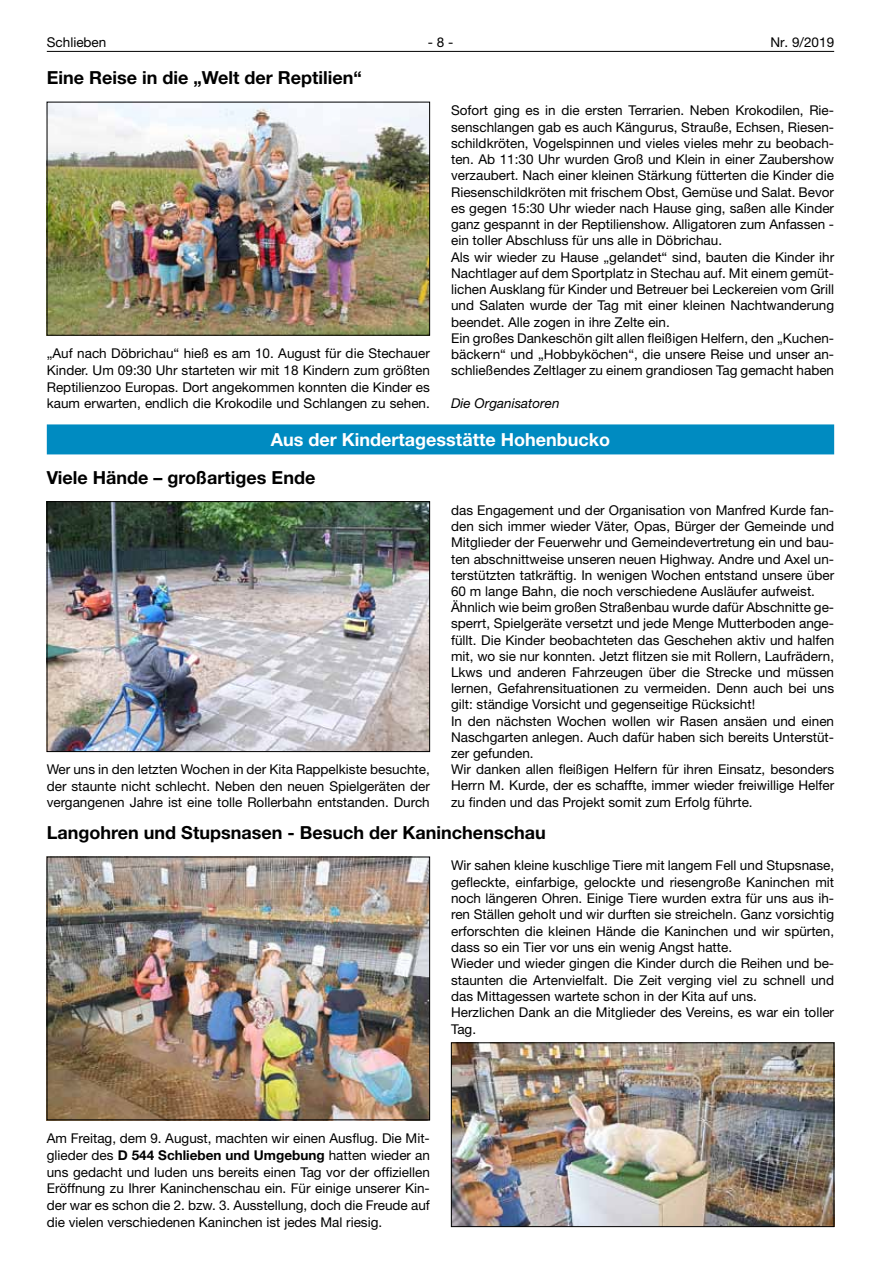
<style>
.page{position:relative;width:881px;height:1263px;background:#fff}
.page>*{position:absolute;margin:0;border:0;box-sizing:border-box;transform-origin:0 0}
.t1{font:700 18px "Helvetica Neue LT";color:#000}
.t2{font:700 18px "Helvetica Neue LT";color:#fff}
.t3{font:13.5px/16.2px "Helvetica Neue LT";color:#000;text-align:justify}
.t4{font:italic 13.5px "Helvetica Neue LT";color:#000}
.s1{font-weight:700}
</style>
<div class="page">
<hr style="left:47px;top:51px;width:786px;height:1px;background:#000">
<img style="left:49px;top:104px;width:378px;height:229px">
<div style="left:47px;top:424px;width:786px;height:30px;background:#008bc1"></div>
<img style="left:49px;top:503px;width:378px;height:247px">
<div style="left:47px;top:501px;width:382px;height:251px;border:1px solid #000"></div>
<img style="left:49px;top:859px;width:378px;height:259px">
<div style="left:47px;top:857px;width:382px;height:263px;border:1px solid #000"></div>
<img style="left:453px;top:1044px;width:378px;height:181px">
<div style="left:451px;top:1042px;width:382px;height:185px;border:1px solid #000"></div>
<p class="t3" style="left:47px;top:34px;width:61px">Schlieben</p>
<p class="t3" style="left:427px;top:34px;width:27px">- 8 -</p>
<p class="t3" style="left:770px;top:34px;width:65px">Nr. 9/2019</p>
<h1 class="t1" style="left:47px;top:67px;width:316px">Eine Reise in die „Welt der Reptilien“</h1>
<p class="t3" style="left:451px;top:102px;width:384px;text-align:left">Sofort ging es in die ersten Terrarien. Neben Krokodilen, Rie&shy;senschlangen gab es auch Kängurus, Strauße, Echsen, Riesen&shy;schildkröten, Vogelspinnen und vieles vieles mehr zu beobach&shy;ten. Ab 11:30 Uhr wurden Groß und Klein in einer Zaubershow verzaubert. Nach einer kleinen Stärkung fütterten die Kinder die Riesenschildkröten mit frischem Obst, Gemüse und Salat. Bevor es gegen 15:30 Uhr wieder nach Hause ging, saßen alle Kinder ganz gespannt in der Reptilienshow. Alligatoren zum Anfassen - ein toller Abschluss für uns alle in Döbrichau.<br>Als wir wieder zu Hause „gelandet“ sind, bauten die Kinder ihr Nachtlager auf dem Sportplatz in Stechau auf. Mit einem gemüt&shy;lichen Ausklang für Kinder und Betreuer bei Leckereien vom Grill und Salaten wurde der Tag mit einer kleinen Nachtwanderung beendet. Alle zogen in ihre Zelte ein.<br>Ein großes Dankeschön gilt allen fleißigen Helfern, den „Kuchen&shy;bäckern“ und „Hobbyköchen“, die unsere Reise und unser an&shy;schließendes Zeltlager zu einem grandiosen Tag gemacht haben</p>
<p class="t4" style="left:451px;top:395px;width:110px">Die Organisatoren</p>
<h1 class="t2" style="left:271px;top:428px;width:341px">Aus der Kindertagesstätte Hohenbucko</h1>
<h1 class="t1" style="left:47px;top:466px;width:270px">Viele Hände – großartiges Ende</h1>
<p class="t3" style="left:47px;top:345px;width:384px;line-height:16.6px">„Auf nach Döbrichau“ hieß es am 10. August für die Stechauer Kinder. Um 09:30 Uhr starteten wir mit 18 Kindern zum größten Reptilienzoo Europas. Dort angekommen konnten die Kinder es kaum erwarten, endlich die Krokodile und Schlangen zu sehen.</p>
<p class="t3" style="left:451px;top:502px;width:384px;text-align:left">das Engagement und der Organisation von Manfred Kurde fan&shy;den sich immer wieder Väter, Opas, Bürger der Gemeinde und Mitglieder der Feuerwehr und Gemeindevertretung ein und bau&shy;ten abschnittweise unseren neuen Highway. Andre und Axel un&shy;terstützten tatkräftig. In wenigen Wochen entstand unsere über 60 m lange Bahn, die noch verschiedene Ausläufer aufweist.<br>Ähnlich wie beim großen Straßenbau wurde dafür Abschnitte ge&shy;sperrt, Spielgeräte versetzt und jede Menge Mutterboden ange&shy;füllt. Die Kinder beobachteten das Geschehen aktiv und halfen mit, wo sie nur konnten. Jetzt flitzen sie mit Rollern, Laufrädern, Lkws und anderen Fahrzeugen über die Strecke und müssen lernen, Gefahrensituationen zu vermeiden. Denn auch bei uns gilt: ständige Vorsicht und gegenseitige Rücksicht!<br>In den nächsten Wochen wollen wir Rasen ansäen und einen Naschgarten anlegen. Auch dafür haben sich bereits Unterstüt&shy;zer gefunden.<br>Wir danken allen fleißigen Helfern für ihren Einsatz, besonders Herrn M. Kurde, der es schaffte, immer wieder freiwillige Helfer zu finden und das Projekt somit zum Erfolg führte.</p>
<h1 class="t1" style="left:47px;top:821px;width:500px">Langohren und Stupsnasen - Besuch der Kaninchenschau</h1>
<p class="t3" style="left:47px;top:761px;width:384px">Wer uns in den letzten Wochen in der Kita Rappelkiste besuchte, der staunte nicht schlecht. Neben den neuen Spielgeräten der vergangenen Jahre ist eine tolle Rollerbahn entstanden. Durch</p>
<p class="t3" style="left:451px;top:857px;width:384px;text-align:left">Wir sahen kleine kuschlige Tiere mit langem Fell und Stupsnase, gefleckte, einfarbige, gelockte und riesengroße Kaninchen mit noch längeren Ohren. Einige Tiere wurden extra für uns aus ih&shy;ren Ställen geholt und wir durften sie streicheln. Ganz vorsichtig erforschten die kleinen Hände die Kaninchen und wir spürten, dass so ein Tier vor uns ein wenig Angst hatte.<br>Wieder und wieder gingen die Kinder durch die Reihen und be&shy;staunten die Artenvielfalt. Die Zeit verging viel zu schnell und das Mittagessen wartete schon in der Kita auf uns.<br>Herzlichen Dank an die Mitglieder des Vereins, es war ein toller Tag.</p>
<p class="t3" style="left:47px;top:1130px;width:384px;line-height:16.8px">Am Freitag, dem 9. August, machten wir einen Ausflug. Die Mit&shy;glieder des <span class="s1">D 544 Schlieben und Umgebung</span> hatten wieder an uns gedacht und luden uns bereits einen Tag vor der offiziellen Eröffnung zu Ihrer Kaninchenschau ein. Für einige unserer Kin&shy;der war es schon die 2. bzw. 3. Ausstellung, doch die Freude auf die vielen verschiedenen Kaninchen ist jedes Mal riesig.</p>
</div>
